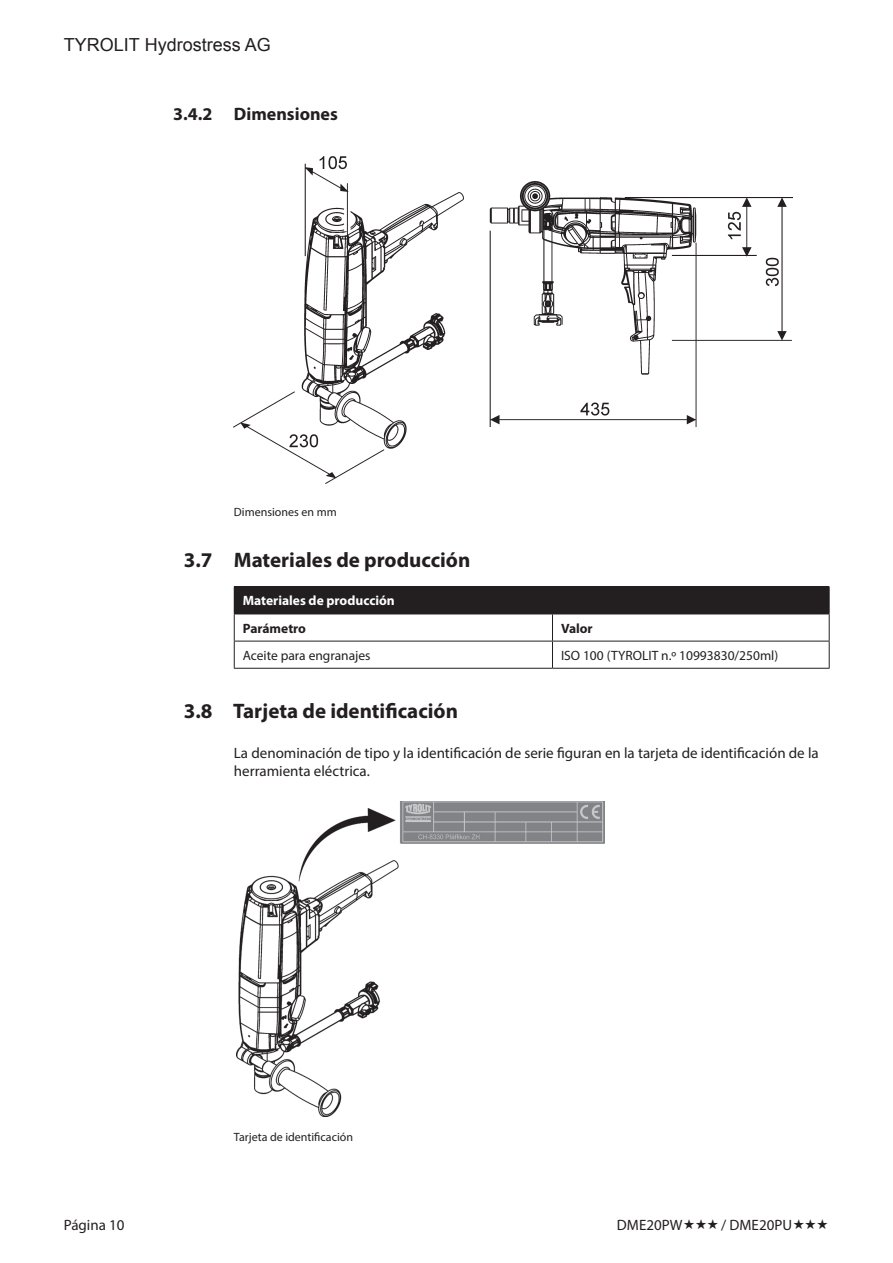
<style>
.page{position:relative;width:893px;height:1263px;background:#fff}
.page>*{position:absolute;margin:0;border:0;box-sizing:border-box;transform-origin:0 0}
.t1{font:700 21px "Myriad Pro";color:#231f20}
.t2{font:18px "Arial";color:#231f20}
.t3{font:700 18px "Myriad Pro";color:#231f20}
.t4{font:15px/18px "Myriad Pro";color:#231f20}
.t5{font:13.5px "Myriad Pro";color:#231f20}
.t6{font:700 13.5px "Myriad Pro";color:#fff}
.t7{font:700 13.5px "Myriad Pro";color:#231f20}
.t8{font:12px "Myriad Pro";color:#231f20}
</style>
<div class="page">
<div style="left:234px;top:587px;width:595px;height:27px;background:#231f20"></div>
<hr style="left:234px;top:614px;width:318px;height:1px;background:#231f20">
<hr style="left:552px;top:614px;width:278px;height:1px;background:#231f20">
<hr style="left:234px;top:586px;width:318px;height:1px;background:#231f20">
<hr style="left:552px;top:586px;width:278px;height:1px;background:#231f20">
<hr style="left:234px;top:641px;width:318px;height:1px;background:#231f20">
<svg style="left:234px;top:614px;width:1px;height:54px"></svg>
<hr style="left:552px;top:641px;width:278px;height:1px;background:#231f20">
<svg style="left:552px;top:614px;width:1px;height:54px"></svg>
<svg style="left:829px;top:587px;width:1px;height:81px"></svg>
<hr style="left:234px;top:668px;width:318px;height:1px;background:#231f20">
<hr style="left:552px;top:668px;width:278px;height:1px;background:#231f20">
<img style="left:234px;top:156px;width:559px;height:328px">
<img style="left:237px;top:801px;width:367px;height:316px">
<p class="t2" style="left:64px;top:33px;width:209px">TYROLIT Hydrostress AG</p>
<p class="t3" style="left:173px;top:102px;width:41px">3.4.2</p>
<p class="t3" style="left:234px;top:102px;width:106px">Dimensiones</p>
<h1 class="t1" style="left:184px;top:547px;width:30px">3.7</h1>
<h1 class="t1" style="left:184px;top:697px;width:30px">3.8</h1>
<p class="t8" style="left:234px;top:504px;width:104px">Dimensiones en mm</p>
<h1 class="t1" style="left:234px;top:546px;width:238px">Materiales de producción</h1>
<p class="t6" style="left:243px;top:592px;width:154px">Materiales de producción</p>
<p class="t7" style="left:243px;top:619px;width:65px">Parámetro</p>
<p class="t7" style="left:561px;top:619px;width:33px">Valor</p>
<p class="t5" style="left:243px;top:647px;width:129px">Aceite para engranajes</p>
<p class="t5" style="left:561px;top:647px;width:219px">ISO 100 (TYROLIT n.º 10993830/250ml)</p>
<h1 class="t1" style="left:233px;top:697px;width:226px">Tarjeta de identificación</h1>
<p class="t4" style="left:234px;top:744px;width:586px">La denominación de tipo y la identificación de serie figuran en la tarjeta de identificación de la herramienta eléctrica.</p>
<p class="t8" style="left:234px;top:1129px;width:121px">Tarjeta de identificación</p>
<p class="t4" style="left:64px;top:1215px;width:62px">Página 10</p>
<p class="t4" style="left:617px;top:1215px;width:67px">DME20PW</p>
<p class="t4" style="left:721px;top:1215px;width:72px">/ DME20PU</p>
</div>
